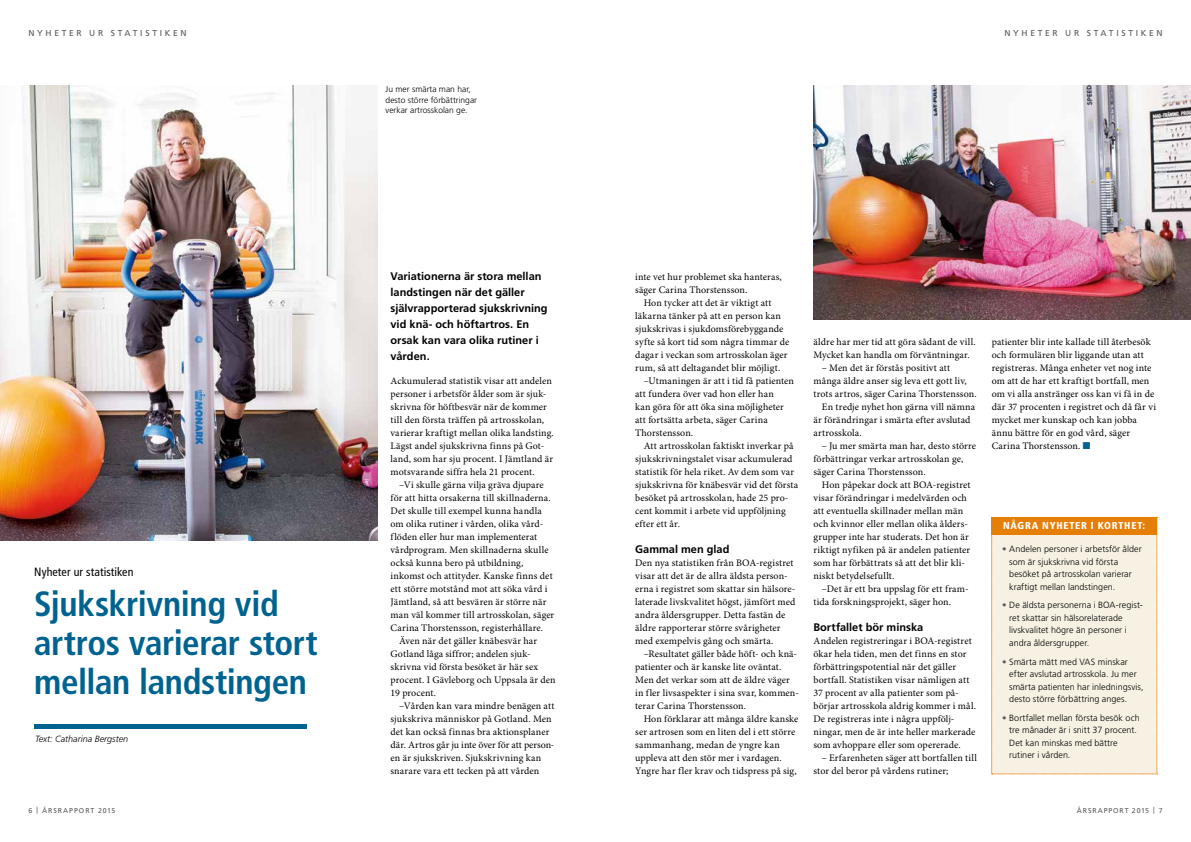
<style>
.page{position:relative;width:1191px;height:842px;background:#fff}
.page>*{position:absolute;margin:0;border:0;box-sizing:border-box;transform-origin:0 0}
.t1{font:700 condensed 35px/39px "Frutiger LT Std";letter-spacing:-.01em;color:#00638f}
.t2{font:condensed 12px "Frutiger LT Std";letter-spacing:.005em;color:#000}
.t3{font:700 11px/16px "Frutiger LT Std";color:#000}
.t4{font:10px/13px "Minion Pro";letter-spacing:.01em;color:#000}
.t5{font:900 condensed 10px "Frutiger LT Std";letter-spacing:.08em;color:#fff}
.t6{font:300 9px/12.5px "Frutiger LT Std";letter-spacing:.005em;color:#000}
.t7{font:italic 300 9px "Frutiger LT Std";color:#000}
.t8{font:300 8.5px/10.5px "Frutiger LT Std";color:#000}
.t9{font:8.5px "Frutiger LT Std";letter-spacing:.315em;color:#57585a}
.t10{font:7px "Frutiger LT Std";letter-spacing:.13em;color:#57585a}
.s1{color:#00638f}
.s2{color:#57585a}
</style>
<div class="page">
<div style="left:991px;top:517px;width:166px;height:258px;background:#f6f1e3"></div>
<div style="left:991px;top:517px;width:165px;height:17px;background:#e67f08"></div>
<img style="left:0;top:85px;width:377px;height:455px">
<img style="left:814px;top:85px;width:377px;height:234px">
<div style="left:34px;top:724px;width:272px;height:5px;background:#00638f"></div>
<p class="t9" style="left:28px;top:28px;width:160px">NYHETER UR STATISTIKEN</p>
<p class="t9" style="left:1004px;top:28px;width:160px">NYHETER UR STATISTIKEN</p>
<p class="t2" style="left:34px;top:565px;width:101px">Nyheter ur statistiken</p>
<h1 class="t1" style="left:34px;top:585px;width:285px">Sjukskrivning vid artros varierar stort mellan landstingen</h1>
<p class="t7" style="left:35px;top:733px;width:95px">Text: Catharina Bergsten</p>
<p class="t8" style="left:385px;top:84px;width:93px">Ju mer smärta man har, desto större förbättringar verkar artrosskolan ge.</p>
<p class="t3" style="left:390px;top:268px;width:159px">Variationerna är stora mellan landstingen när det gäller självrapporterad sjukskrivning vid knä- och höftartros. En orsak kan vara olika rutiner i vården.</p>
<p class="t4" style="left:390px;top:375px;width:165px">Ackumulerad statistik visar att andelen personer i arbetsför ålder som är sjuk&shy;skrivna för höftbesvär när de kommer till den första träffen på artrosskolan, varierar kraftigt mellan olika landsting.<br>Lägst andel sjukskrivna finns på Got&shy;land, som har sju procent. I Jämtland är motsvarande siffra hela 21 procent.</p>
<p class="t4" style="left:399px;top:479px;width:146px">–Vi skulle gärna vilja gräva djupare</p>
<p class="t4" style="left:390px;top:492px;width:162px">för att hitta orsakerna till skillnaderna.</p>
<p class="t4" style="left:390px;top:505px;width:153px">Det skulle till exempel kunna handla</p>
<p class="t4" style="left:390px;top:518px;width:153px">om olika rutiner i vården, olika vård-</p>
<p class="t4" style="left:390px;top:531px;width:148px">flöden eller hur man implementerat</p>
<p class="t4" style="left:390px;top:544px;width:159px">vårdprogram. Men skillnaderna skulle</p>
<p class="t4" style="left:390px;top:557px;width:134px">också kunna bero på utbildning,</p>
<p class="t4" style="left:390px;top:570px;width:164px">inkomst och attityder. Kanske finns det</p>
<p class="t4" style="left:390px;top:583px;width:158px">ett större motstånd mot att söka vård i</p>
<p class="t4" style="left:390px;top:596px;width:157px">Jämtland, så att besvären är större när</p>
<p class="t4" style="left:390px;top:609px;width:165px">man väl kommer till artrosskolan, säger</p>
<p class="t4" style="left:390px;top:622px;width:154px">Carina Thorstensson, registerhållare.</p>
<p class="t4" style="left:399px;top:635px;width:140px">Även när det gäller knäbesvär har</p>
<p class="t4" style="left:390px;top:648px;width:142px">Gotland låga siffror; andelen sjuk-</p>
<p class="t4" style="left:390px;top:661px;width:149px">skrivna vid första besöket är här sex</p>
<p class="t4" style="left:390px;top:674px;width:167px">procent. I Gävleborg och Uppsala är den</p>
<p class="t4" style="left:390px;top:687px;width:47px">19 procent.</p>
<p class="t4" style="left:399px;top:700px;width:157px">–Vården kan vara mindre benägen att</p>
<p class="t4" style="left:390px;top:713px;width:163px">sjukskriva människor på Gotland. Men</p>
<p class="t4" style="left:390px;top:726px;width:160px">det kan också finnas bra aktionsplaner</p>
<p class="t4" style="left:390px;top:739px;width:164px">där. Artros går ju inte över för att person-</p>
<p class="t4" style="left:390px;top:752px;width:152px">en är sjukskriven. Sjukskrivning kan</p>
<p class="t4" style="left:390px;top:765px;width:150px">snarare vara ett tecken på att vården</p>
<p class="t4" style="left:635px;top:271px;width:148px">inte vet hur problemet ska hanteras, säger Carina Thorstensson.</p>
<p class="t4" style="left:643px;top:297px;width:129px">Hon tycker att det är viktigt att</p>
<p class="t4" style="left:635px;top:310px;width:147px">läkarna tänker på att en person kan</p>
<p class="t4" style="left:635px;top:323px;width:150px">sjukskrivas i sjukdomsförebyggande</p>
<p class="t4" style="left:635px;top:336px;width:156px">syfte så kort tid som några timmar de</p>
<p class="t4" style="left:635px;top:349px;width:154px">dagar i veckan som artrosskolan äger</p>
<p class="t4" style="left:635px;top:362px;width:147px">rum, så att deltagandet blir möjligt.</p>
<p class="t4" style="left:643px;top:375px;width:152px">–Utmaningen är att i tid få patienten</p>
<p class="t4" style="left:635px;top:388px;width:140px">att fundera över vad hon eller han</p>
<p class="t4" style="left:635px;top:401px;width:150px">kan göra för att öka sina möjligheter</p>
<p class="t4" style="left:635px;top:414px;width:134px">att fortsätta arbeta, säger Carina</p>
<p class="t4" style="left:635px;top:427px;width:59px">Thorstensson.</p>
<p class="t4" style="left:643px;top:440px;width:151px">Att artrosskolan faktiskt inverkar på</p>
<p class="t4" style="left:635px;top:453px;width:159px">sjukskrivningstalet visar ackumulerad</p>
<p class="t4" style="left:635px;top:466px;width:160px">statistik för hela riket. Av dem som var</p>
<p class="t4" style="left:635px;top:479px;width:164px">sjukskrivna för knäbesvär vid det första</p>
<p class="t4" style="left:635px;top:492px;width:155px">besöket på artrosskolan, hade 25 pro-</p>
<p class="t4" style="left:635px;top:505px;width:152px">cent kommit i arbete vid uppföljning</p>
<p class="t4" style="left:635px;top:518px;width:46px">efter ett år.</p>
<p class="t3" style="left:635px;top:541px;width:96px">Gammal men glad</p>
<p class="t4" style="left:635px;top:557px;width:162px">Den nya statistiken från BOA-registret visar att det är de allra äldsta person&shy;erna i registret som skattar sin hälsore&shy;laterade livskvalitet högst, jämfört med andra åldersgrupper. Detta fastän de äldre rapporterar större svårigheter med exempelvis gång och smärta.</p>
<p class="t4" style="left:635px;top:648px;width:165px;text-indent:8px">–Resultatet gäller både höft- och knä&shy;patienter och är kanske lite oväntat.<br>Men det verkar som att de äldre väger in fler livsaspekter i sina svar, kommen&shy;terar Carina Thorstensson.</p>
<p class="t4" style="left:635px;top:713px;width:165px;text-indent:8px">Hon förklarar att många äldre kanske ser artrosen som en liten del i ett större sammanhang, medan de yngre kan uppleva att den stör mer i vardagen.<br>Yngre har fler krav och tidspress på sig,</p>
<p class="t4" style="left:813px;top:336px;width:164px">äldre har mer tid att göra sådant de vill.<br>Mycket kan handla om förväntningar.</p>
<p class="t4" style="left:822px;top:362px;width:130px">– Men det är förstås positivt att</p>
<p class="t4" style="left:813px;top:375px;width:155px">många äldre anser sig leva ett gott liv,</p>
<p class="t4" style="left:813px;top:388px;width:165px">trots artros, säger Carina Thorstensson.</p>
<p class="t4" style="left:822px;top:401px;width:155px">En tredje nyhet hon gärna vill nämna</p>
<p class="t4" style="left:813px;top:414px;width:159px">är förändringar i smärta efter avslutad</p>
<p class="t4" style="left:813px;top:427px;width:50px">artrosskola.</p>
<p class="t4" style="left:813px;top:440px;width:164px;text-indent:8px">– Ju mer smärta man har, desto större förbättringar verkar artrosskolan ge, säger Carina Thorstensson.</p>
<p class="t4" style="left:813px;top:479px;width:159px;text-indent:8px">Hon påpekar dock att BOA-registret visar förändringar i medelvärden och att eventuella skillnader mellan män och kvinnor eller mellan olika ålders&shy;grupper inte har studerats. Det hon är riktigt nyfiken på är andelen patienter som har förbättrats så att det blir kli&shy;niskt betydelsefullt.</p>
<p class="t4" style="left:813px;top:583px;width:157px;text-indent:9px">–Det är ett bra uppslag för ett fram&shy;tida forskningsprojekt, säger hon.</p>
<p class="t3" style="left:813px;top:619px;width:111px">Bortfallet bör minska</p>
<p class="t4" style="left:813px;top:635px;width:164px">Andelen registreringar i BOA-registret ökar hela tiden, men det finns en stor förbättringspotential när det gäller bortfall. Statistiken visar nämligen att 37 procent av alla patienter som på-- börjar artrosskola aldrig kommer i mål.<br>De registreras inte i några uppfölj&shy;ningar, men de är inte heller markerade som avhoppare eller som opererade.</p>
<p class="t4" style="left:813px;top:752px;width:165px;text-indent:8px">– Erfarenheten säger att bortfallen till stor del beror på vårdens rutiner;</p>
<p class="t4" style="left:991px;top:336px;width:166px">patienter blir inte kallade till återbesök och formulären blir liggande utan att registreras. Många enheter vet nog inte om att de har ett kraftigt bortfall, men om vi alla anstränger oss kan vi få in de där 37 procenten i registret och då får vi mycket mer kunskap och kan jobba ännu bättre för en god vård, säger Carina Thorstensson. <span class="s1">■</span></p>
<p class="t5" style="left:1003px;top:520px;width:144px">NÅGRA NYHETER I KORTHET:</p>
<p class="t6" style="left:1009px;top:543px;width:134px;text-indent:-7px"><span class="s2">•</span> Andelen personer i arbetsför ålder som är sjukskrivna vid första besöket på artrosskolan varierar kraftigt mellan landstingen.</p>
<p class="t6" style="left:1009px;top:599px;width:135px;text-indent:-7px"><span class="s2">•</span> De äldsta personerna i BOA-regist&shy;ret skattar sin hälsorelaterade livskvalitet högre än personer i andra åldersgrupper.</p>
<p class="t6" style="left:1009px;top:655px;width:136px;text-indent:-7px"><span class="s2">•</span> Smärta mätt med VAS minskar efter avslutad artrosskola. Ju mer smärta patienten har inledningsvis, desto större förbättring anges.</p>
<p class="t6" style="left:1009px;top:712px;width:132px;text-indent:-7px"><span class="s2">•</span> Bortfallet mellan första besök och tre månader är i snitt 37 procent.<br>Det kan minskas med bättre rutiner i vården.</p>
<p class="t10" style="left:28px;top:806px;width:89px">6 | ÅRSRAPPORT 2015</p>
<p class="t10" style="left:1077px;top:806px;width:87px">ÅRSRAPPORT 2015 | 7</p>
</div>
